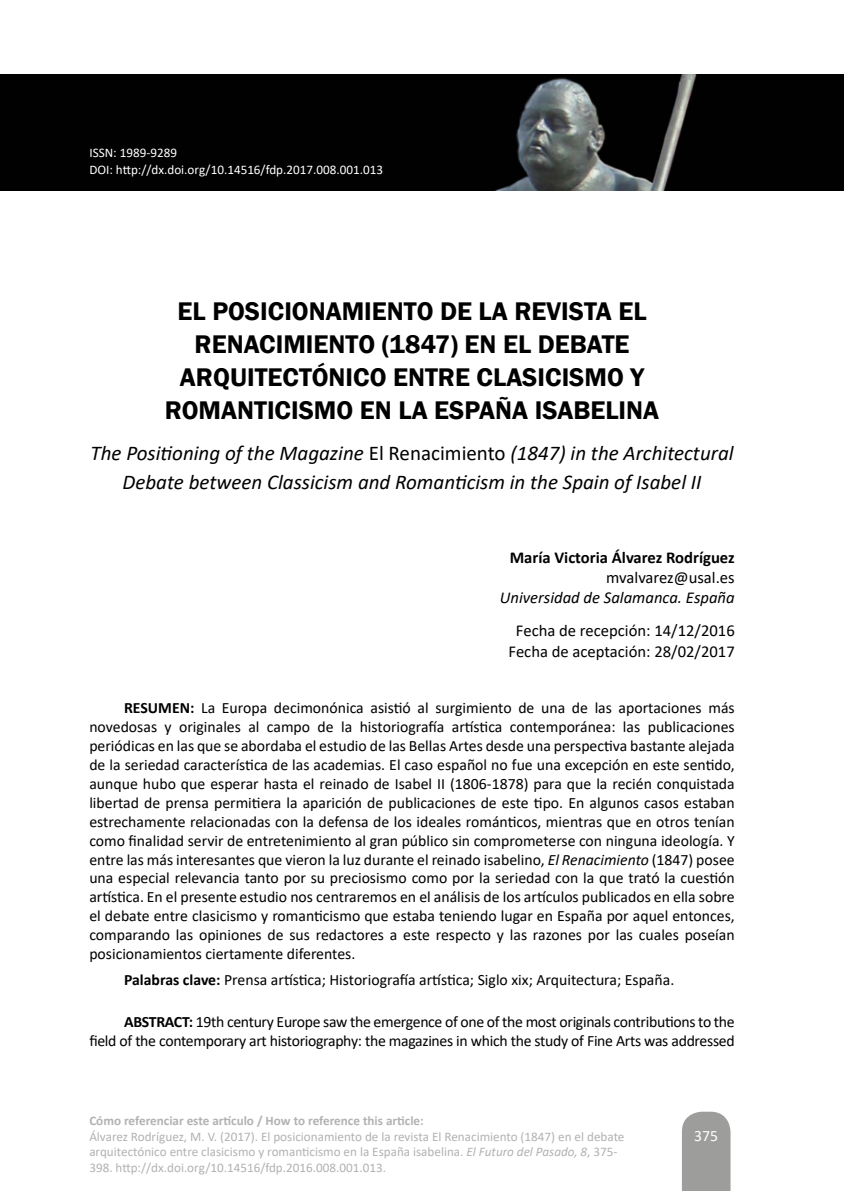
<style>
.page{position:relative;width:844px;height:1191px;background:#fff}
.page>*{position:absolute;margin:0;border:0;box-sizing:border-box;transform-origin:0 0}
.Título_principal{font:600 26.25px/33.2px "Franklin Gothic";color:#000;text-align:center}
.Título_traducción{font:italic 21px/29.4px "Calibri";color:#000;text-align:center}
.Autor_-_nombre{font:700 16.62px "Calibri";color:#000}
.Autor_-_Institución{font:italic 16.62px "Calibri";color:#000}
.Fecha_de_aceptación{font:16.62px "Calibri";color:#000}
.Fecha_de_recepción{font:16.62px "Calibri";color:#000}
.Autor_-_Email_defini{font:16.62px "Calibri";color:#000}
.resumen{font:15.75px/18.9px "Calibri";letter-spacing:-.02em;color:#000;text-align:justify}
.palabrasClave{font:15.75px "Calibri";color:#000}
.t1{font:15.75px "Calibri";color:#fff}
.como_citar_título{font:13.12px/15.8px "Calibri";color:#b3b2b2}
.DOI{font:13.12px "Calibri";color:#fff}
.como_citar_título-2{font:700 13.12px "Calibri";color:#b3b2b2}
.s1{font-style:normal}
.s2{font-weight:700}
.s3{font-style:italic}
</style>
<div class="page">
<svg style="left:682px;top:1111px;width:49px;height:80px;background:#a2a2a1"></svg>
<img style="left:0;top:74px;width:843px;height:116px">
<p class="DOI" style="left:89px;top:144px;width:89px">ISSN: 1989-9289</p>
<p class="DOI" style="left:89px;top:161px;width:295px">DOI: http://dx.doi.org/10.14516/fdp.2017.008.001.013</p>
<p class="Título_principal" style="left:165px;top:294px;width:495px">EL POSICIONAMIENTO DE LA REVISTA EL RENACIMIENTO (1847) EN EL DEBATE ARQUITECTÓNICO ENTRE CLASICISMO Y ROMANTICISMO EN LA ESPAÑA ISABELINA</p>
<p class="Título_traducción" style="left:90px;top:437px;width:644px">The Positioning of the Magazine <span class="s1">El Renacimiento</span> (1847) in the Architectural<br>Debate between Classicism and Romanticism in the Spain of Isabel II</p>
<p class="Autor_-_nombre" style="left:509px;top:546px;width:226px">María Victoria Álvarez Rodríguez</p>
<p class="Autor_-_Email_defini" style="left:606px;top:566px;width:130px">mvalvarez@usal.es</p>
<p class="Autor_-_Institución" style="left:499px;top:586px;width:236px">Universidad de Salamanca. España</p>
<p class="Fecha_de_recepción" style="left:516px;top:618px;width:220px">Fecha de recepción: 14/12/2016</p>
<p class="Fecha_de_aceptación" style="left:508px;top:640px;width:227px">Fecha de aceptación: 28/02/2017</p>
<p class="resumen" style="left:89px;top:698px;width:646px;text-indent:35px"><span class="s2">RESUMEN:</span> La Europa decimonónica asistió al surgimiento de una de las aportaciones más novedosas y originales al campo de la historiografía artística contemporánea: las publicaciones periódicas en las que se abordaba el estudio de las Bellas Artes desde una perspectiva bastante alejada de la seriedad característica de las academias. El caso español no fue una excepción en este sentido, aunque hubo que esperar hasta el reinado de Isabel II (1806-1878) para que la recién conquistada libertad de prensa permitiera la aparición de publicaciones de este tipo. En algunos casos estaban estrechamente relacionadas con la defensa de los ideales románticos, mientras que en otros tenían como finalidad servir de entretenimiento al gran público sin comprometerse con ninguna ideología. Y entre las más interesantes que vieron la luz durante el reinado isabelino, <span class="s3">El Renacimiento</span> (1847) posee una especial relevancia tanto por su preciosismo como por la seriedad con la que trató la cuestión artística. En el presente estudio nos centraremos en el análisis de los artículos publicados en ella sobre el debate entre clasicismo y romanticismo que estaba teniendo lugar en España por aquel entonces, comparando las opiniones de sus redactores a este respecto y las razones por las cuales poseían posicionamientos ciertamente diferentes.</p>
<p class="palabrasClave" style="left:124px;top:969px;width:551px"><span class="s2">Palabras clave:</span> Prensa artística; Historiografía artística; Siglo xix; Arquitectura; España.</p>
<p class="resumen" style="left:89px;top:1011px;width:646px;text-align:right"><span class="s2">ABSTRACT:</span> 19th century Europe saw the emergence of one of the most originals contributions to the<br>field of the contemporary art historiography: the magazines in which the study of Fine Arts was addressed</p>
<p class="como_citar_título-2" style="left:89px;top:1111px;width:336px">Cómo referenciar este artículo / How to reference this article:</p>
<p class="como_citar_título" style="left:89px;top:1128px;width:536px">Álvarez Rodríguez, M. V. (2017). El posicionamiento de la revista El Renacimiento (1847) en el debate arquitectónico entre clasicismo y romanticismo en la España isabelina. <span class="s3">El Futuro del Pasado, 8</span>, 375-<br>398. http://dx.doi.org/10.14516/fdp.2016.008.001.013.</p>
<p class="t1" style="left:694px;top:1125px;width:25px">375</p>
</div>
